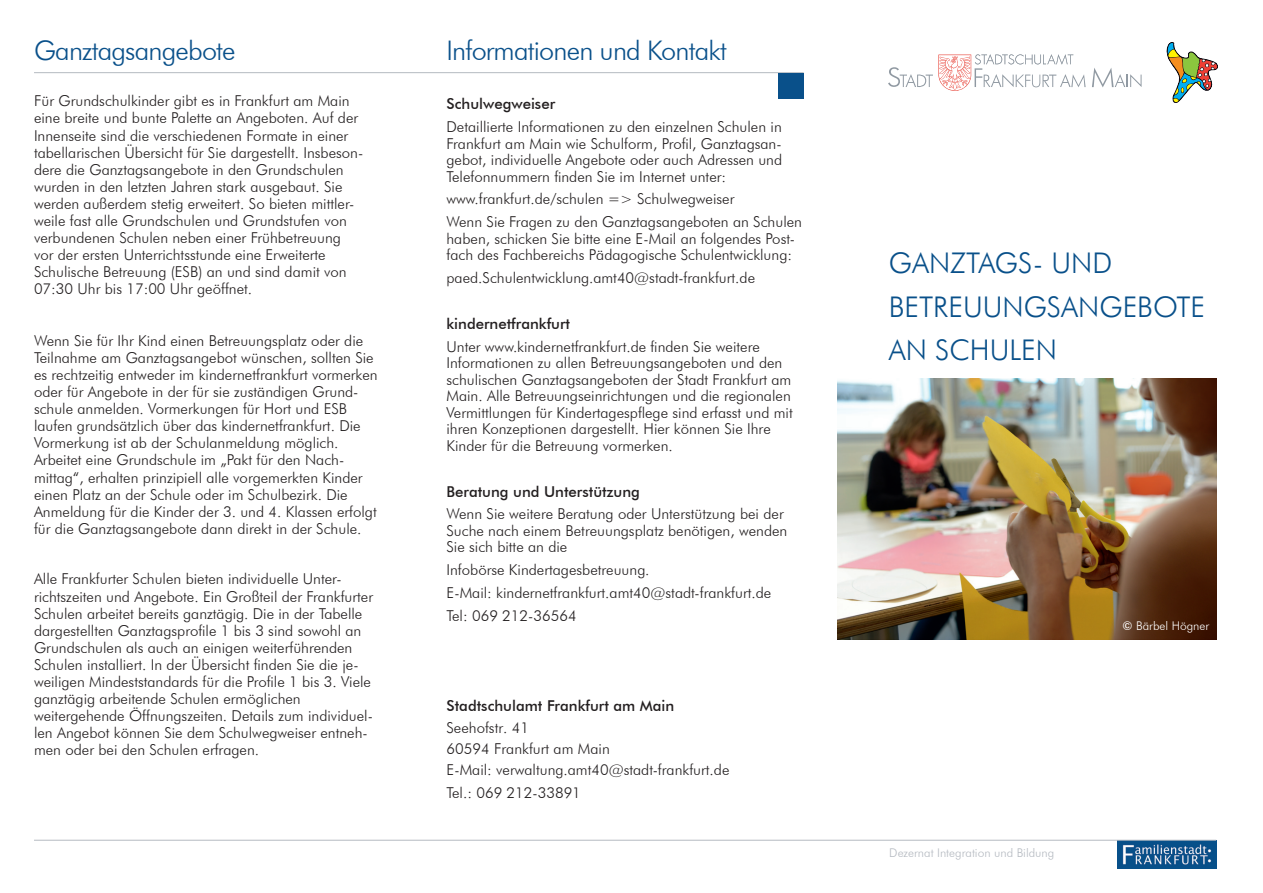
<style>
.page{position:relative;width:1263px;height:893px;background:#fff}
.page>*{position:absolute;margin:0;border:0;box-sizing:border-box;transform-origin:0 0}
.t1{font:300 28.5px/43.2px "Futura BT";color:#09508a}
.t2{font:300 27px "Futura BT";letter-spacing:-.03em;color:#09508a}
.t3{font:300 15px/17.1px "Futura BT";color:#231f20}
.t4{font:500 15px "Futura BT";color:#231f20}
.t5{font:300 12px "Futura BT";color:#b5bac1}
.t6{font:300 12px "Futura BT";color:#fff}
.s1{font-weight:500}
</style>
<div class="page">
<img style="left:1118px;top:841px;width:98px;height:27px">
<hr style="left:34px;top:840px;width:1182px;height:1px;background:#b5bac1">
<img style="left:837px;top:378px;width:380px;height:261px">
<hr style="left:34px;top:72px;width:770px;height:1px;background:#b5bac1">
<div style="left:778px;top:73px;width:26px;height:26px;background:#09508a"></div>
<svg style="left:1092px;top:68px;width:49px;height:19px"></svg>
<svg style="left:889px;top:54px;width:196px;height:37px"></svg>
<svg style="left:1166px;top:42px;width:52px;height:61px"></svg>
<h2 class="t2" style="left:34px;top:34px;width:203px">Ganztagsangebote</h2>
<h2 class="t2" style="left:446px;top:34px;width:282px">Informationen und Kontakt</h2>
<p class="t3" style="left:34px;top:92px;width:331px">Für Grundschulkinder gibt es in Frankfurt am Main eine breite und bunte Palette an Angeboten. Auf der Innenseite sind die verschiedenen Formate in einer tabellarischen Übersicht für Sie dargestellt. Insbeson&shy;dere die Ganztagsangebote in den Grundschulen wurden in den letzten Jahren stark ausgebaut. Sie werden außerdem stetig erweitert. So bieten mittler&shy;weile fast alle Grundschulen und Grundstufen von verbundenen Schulen neben einer Frühbetreuung vor der ersten Unterrichtsstunde eine Erweiterte Schulische Betreuung (ESB) an und sind damit von 07:30 Uhr bis 17:00 Uhr geöffnet.</p>
<p class="t3" style="left:34px;top:332px;width:345px">Wenn Sie für Ihr Kind einen Betreuungsplatz oder die Teilnahme am Ganztagsangebot wünschen, sollten Sie es rechtzeitig entweder im kindernetfrankfurt vormerken oder für Angebote in der für sie zuständigen Grund&shy;schule anmelden. Vormerkungen für Hort und ESB laufen grundsätzlich über das kindernetfrankfurt. Die Vormerkung ist ab der Schulanmeldung möglich.<br>Arbeitet eine Grundschule im „Pakt für den Nach&shy;mittag“, erhalten prinzipiell alle vorgemerkten Kinder einen Platz an der Schule oder im Schulbezirk. Die Anmeldung für die Kinder der 3. und 4. Klassen erfolgt für die Ganztagsangebote dann direkt in der Schule.</p>
<p class="t3" style="left:34px;top:570px;width:341px">Alle Frankfurter Schulen bieten individuelle Unter&shy;richtszeiten und Angebote. Ein Großteil der Frankfurter Schulen arbeitet bereits ganztägig. Die in der Tabelle dargestellten Ganztagsprofile 1 bis 3 sind sowohl an Grundschulen als auch an einigen weiterführenden Schulen installiert. In der Übersicht finden Sie die je&shy;weiligen Mindeststandards für die Profile 1 bis 3. Viele ganztägig arbeitende Schulen ermöglichen weitergehende Öffnungszeiten. Details zum individuel&shy;len Angebot können Sie dem Schulwegweiser entneh&shy;men oder bei den Schulen erfragen.</p>
<p class="t4" style="left:446px;top:95px;width:110px">Schulwegweiser</p>
<p class="t3" style="left:446px;top:118px;width:337px;line-height:16.5px;text-align:justify">Detaillierte Informationen zu den einzelnen Schulen in Frankfurt am Main wie Schulform, Profil, Ganztagsan&shy;gebot, individuelle Angebote oder auch Adressen und Telefonnummern finden Sie im Internet unter:</p>
<p class="t3" style="left:446px;top:188px;width:357px;line-height:22.8px">www.frankfurt.de/schulen =&gt; Schulwegweiser<br>Wenn Sie Fragen zu den Ganztagsangeboten an Schulen</p>
<p class="t3" style="left:446px;top:230px;width:350px;line-height:16.5px">haben, schicken Sie bitte eine E-Mail an folgendes Post&shy;fach des Fachbereichs Pädagogische Schulentwicklung:</p>
<p class="t3" style="left:446px;top:269px;width:310px">paed.Schulentwicklung.amt40@stadt-frankfurt.de</p>
<p class="t4" style="left:446px;top:314px;width:125px">kindernetfrankfurt</p>
<p class="t3" style="left:446px;top:338px;width:348px;line-height:16.5px">Unter www.kindernetfrankfurt.de finden Sie weitere Informationen zu allen Betreuungsangeboten und den schulischen Ganztagsangeboten der Stadt Frankfurt am Main. Alle Betreuungseinrichtungen und die regionalen Vermittlungen für Kindertagespflege sind erfasst und mit ihren Konzeptionen dargestellt. Hier können Sie Ihre Kinder für die Betreuung vormerken.</p>
<p class="t4" style="left:446px;top:482px;width:195px">Beratung und Unterstützung</p>
<p class="t3" style="left:446px;top:506px;width:342px;line-height:16.5px">Wenn Sie weitere Beratung oder Unterstützung bei der<br>Suche nach einem Betreuungsplatz benötigen, wenden<br>Sie sich bitte an die</p>
<p class="t3" style="left:446px;top:558px;width:326px;line-height:22.8px">Infobörse Kindertagesbetreuung.<br>E-Mail: kindernetfrankfurt.amt40@stadt-frankfurt.de<br>Tel: 069 212-36564</p>
<p class="t4" style="left:446px;top:697px;width:229px">Stadtschulamt Frankfurt am Main</p>
<p class="t3" style="left:446px;top:716px;width:284px;line-height:21.3px">Seehofstr. 41<br>60594 Frankfurt am Main<br>E-Mail: verwaltung.amt40@stadt-frankfurt.de</p>
<p class="t3" style="left:446px;top:784px;width:136px">Tel.: 069 212-33891</p>
<h1 class="t1" style="left:889px;top:241px;width:318px">GANZTAGS- UND<br>BETREUUNGSANGEBOTE<br>AN SCHULEN</h1>
<p class="t6" style="left:1123px;top:618px;width:88px"><span class="s1">©</span> Bärbel Högner</p>
<p class="t5" style="left:889px;top:846px;width:167px">Dezernat Integration und Bildung</p>
</div>
